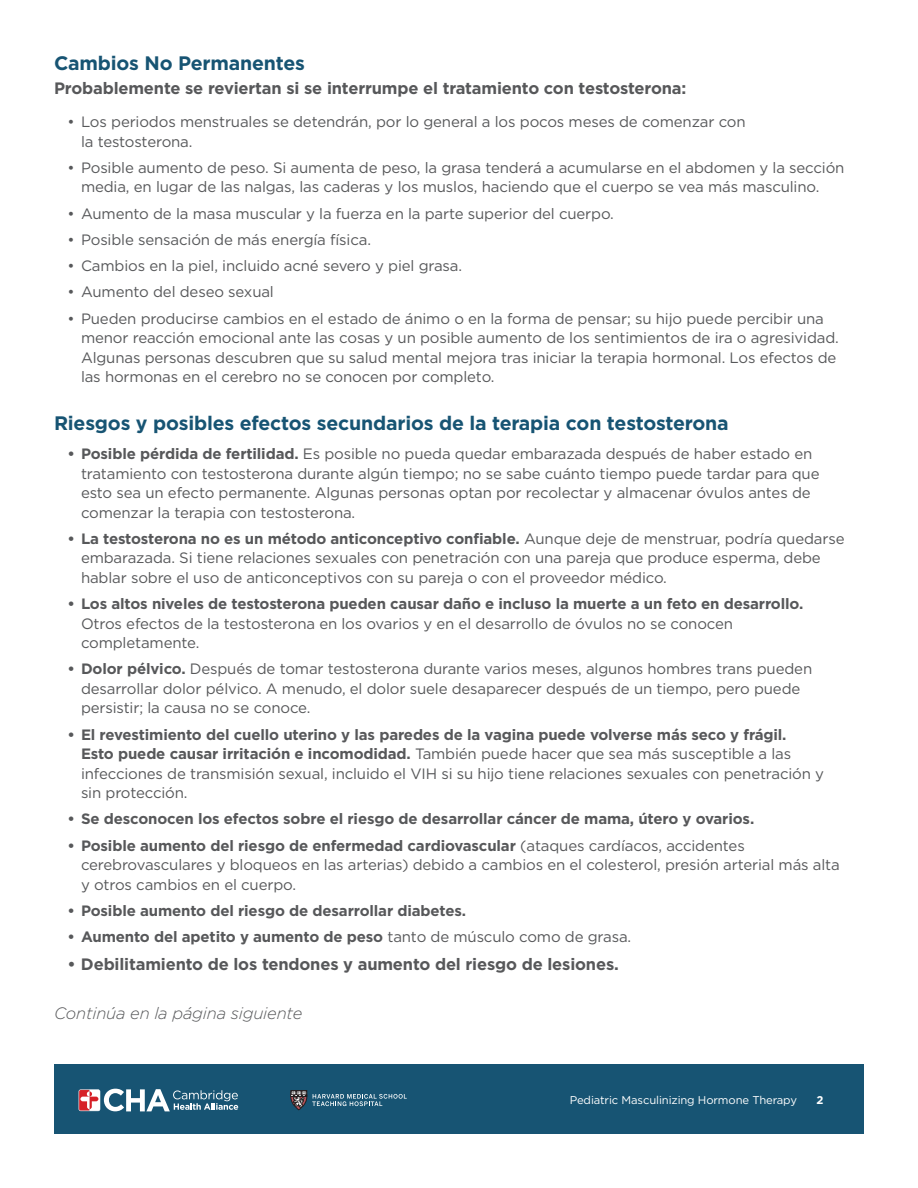
<style>
.page{position:relative;width:918px;height:1188px;background:#fff}
.page>*{position:absolute;margin:0;border:0;box-sizing:border-box;transform-origin:0 0}
.t1{font:700 19.5px "Gotham";letter-spacing:-.01em;color:#175473}
.t2{font:700 16.5px "Gotham";letter-spacing:-.01em;color:#57585a}
.t3{font:italic 300 16.5px "Gotham";letter-spacing:-.01em;color:#57585a}
.t4{font:15px/19.5px "Gotham";letter-spacing:-.01em;color:#57585a}
.t5{font:700 15px "Gotham";letter-spacing:-.01em;color:#57585a}
.t6{font:11.25px "Gotham";letter-spacing:-.01em;color:#fff}
.t7{font:700 11.25px "Gotham";color:#fff}
.s1{font-weight:700}
.s2{font-weight:400}
</style>
<div class="page">
<div style="left:54px;top:1065px;width:810px;height:69px;background:#175473"></div>
<svg style="left:79px;top:1089px;width:159px;height:22px"></svg>
<svg style="left:291px;top:1090px;width:116px;height:20px"></svg>
<h1 class="t1" style="left:54px;top:50px;width:253px">Cambios No Permanentes</h1>
<p class="t2" style="left:54px;top:77px;width:634px">Probablemente se reviertan si se interrumpe el tratamiento con testosterona:</p>
<p class="t4" style="left:81px;top:112px;width:666px;text-indent:-14px">• Los periodos menstruales se detendrán, por lo general a los pocos meses de comenzar con la testosterona.</p>
<p class="t4" style="left:81px;top:157px;width:765px;text-indent:-14px">• Posible aumento de peso. Si aumenta de peso, la grasa tenderá a acumularse en el abdomen y la sección media, en lugar de las nalgas, las caderas y los muslos, haciendo que el cuerpo se vea más masculino.</p>
<p class="t4" style="left:68px;top:203px;width:548px">• Aumento de la masa muscular y la fuerza en la parte superior del cuerpo.</p>
<p class="t4" style="left:68px;top:229px;width:305px">• Posible sensación de más energía física.</p>
<p class="t4" style="left:68px;top:256px;width:396px">• Cambios en la piel, incluido acné severo y piel grasa.</p>
<p class="t4" style="left:68px;top:282px;width:208px">• Aumento del deseo sexual</p>
<p class="t4" style="left:81px;top:308px;width:759px;text-indent:-14px">• Pueden producirse cambios en el estado de ánimo o en la forma de pensar; su hijo puede percibir una menor reacción emocional ante las cosas y un posible aumento de los sentimientos de ira o agresividad.<br>Algunas personas descubren que su salud mental mejora tras iniciar la terapia hormonal. Los efectos de las hormonas en el cerebro no se conocen por completo.</p>
<h1 class="t1" style="left:54px;top:410px;width:676px">Riesgos y posibles efectos secundarios de la terapia con testosterona</h1>
<p class="t4" style="left:81px;top:444px;width:740px;text-indent:-14px"><span class="s1">• Posible pérdida de fertilidad.</span> Es posible no pueda quedar embarazada después de haber estado en tratamiento con testosterona durante algún tiempo; no se sabe cuánto tiempo puede tardar para que esto sea un efecto permanente. Algunas personas optan por recolectar y almacenar óvulos antes de comenzar la terapia con testosterona.</p>
<p class="t4" style="left:81px;top:528px;width:765px;text-indent:-14px"><span class="s1">• La testosterona no es un método anticonceptivo confiable.</span> Aunque deje de menstruar, podría quedarse embarazada. Si tiene relaciones sexuales con penetración con una pareja que produce esperma, debe hablar sobre el uso de anticonceptivos con su pareja o con el proveedor médico.</p>
<p class="t5" style="left:68px;top:594px;width:737px">• Los altos niveles de testosterona pueden causar daño e incluso la muerte a un feto en desarrollo.</p>
<p class="t4" style="left:81px;top:613px;width:654px">Otros efectos de la testosterona en los ovarios y en el desarrollo de óvulos no se conocen completamente.</p>
<p class="t4" style="left:81px;top:659px;width:733px;text-indent:-14px"><span class="s1">• Dolor pélvico.</span> Después de tomar testosterona durante varios meses, algunos hombres trans pueden desarrollar dolor pélvico. A menudo, el dolor suele desaparecer después de un tiempo, pero puede persistir; la causa no se conoce.</p>
<p class="t4" style="left:81px;top:724px;width:745px;text-indent:-14px"><span class="s1">• El revestimiento del cuello uterino y las paredes de la vagina puede volverse más seco y frágil.<br>Esto puede causar irritación e incomodidad.</span> También puede hacer que sea más susceptible a las infecciones de transmisión sexual, incluido el VIH si su hijo tiene relaciones sexuales con penetración y sin protección.</p>
<p class="t5" style="left:68px;top:809px;width:688px">• Se desconocen los efectos sobre el riesgo de desarrollar cáncer de mama, útero y ovarios.</p>
<p class="t4" style="left:81px;top:835px;width:760px;text-indent:-14px"><span class="s1">• Posible aumento del riesgo de enfermedad cardiovascular</span> (ataques cardíacos, accidentes cerebrovasculares y bloqueos en las arterias) debido a cambios en el colesterol, presión arterial más alta y otros cambios en el cuerpo.</p>
<p class="t5" style="left:68px;top:901px;width:400px">• Posible aumento del riesgo de desarrollar diabetes.</p>
<p class="t5" style="left:68px;top:927px;width:565px">• Aumento del apetito y aumento de peso <span class="s2">tanto de músculo como de grasa.</span></p>
<p class="t2" style="left:68px;top:953px;width:553px">• Debilitamiento de los tendones y aumento del riesgo de lesiones.</p>
<p class="t3" style="left:54px;top:1002px;width:250px">Continúa en la página siguiente</p>
<p class="t6" style="left:570px;top:1093px;width:229px">Pediatric Masculinizing Hormone Therapy</p>
<p class="t7" style="left:816px;top:1092px;width:9px">2</p>
</div>
